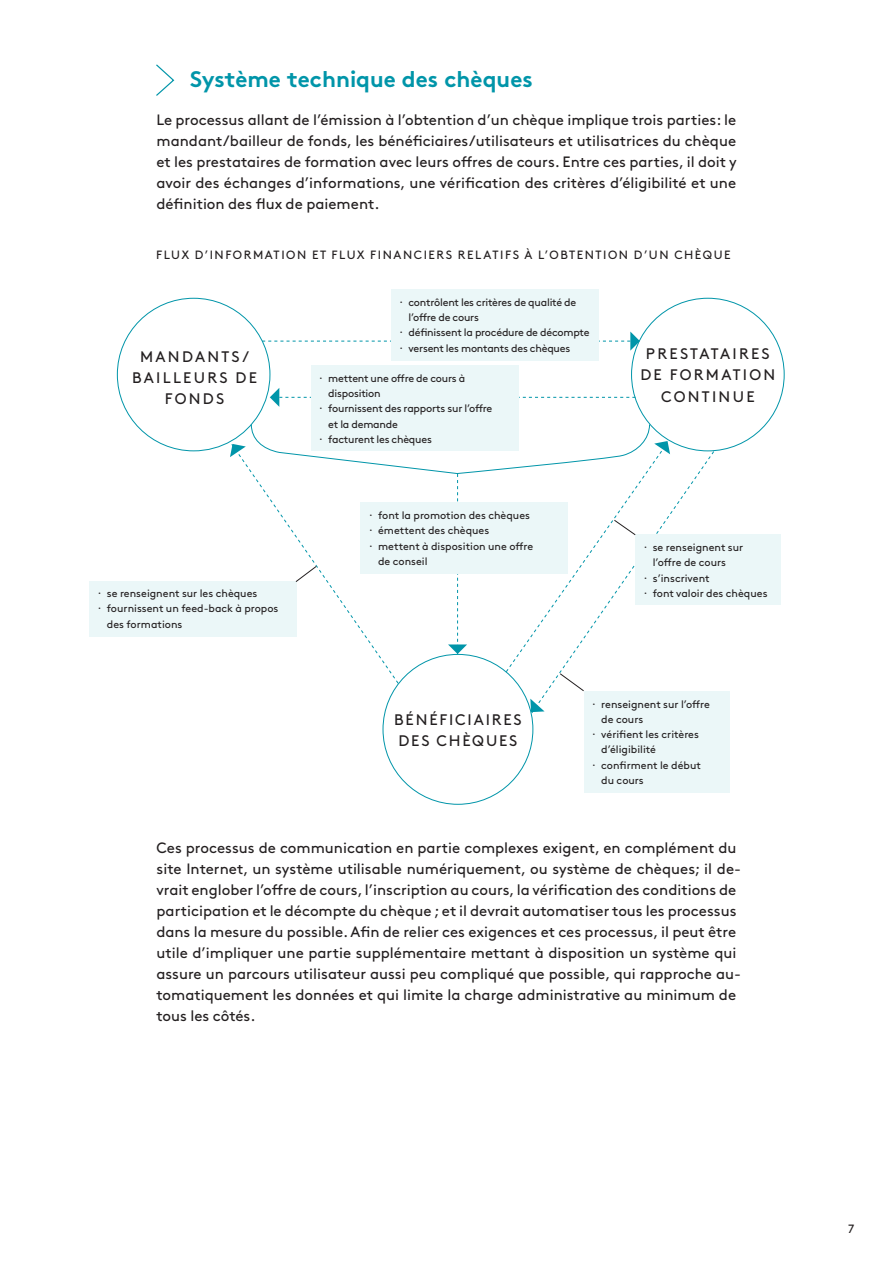
<style>
.page{position:relative;width:893px;height:1263px;background:#fff}
.page>*{position:absolute;margin:0;border:0;box-sizing:border-box;transform-origin:0 0}
.ZWISCHENTITEL{font:700 22.5px "Brown Pro";color:#0095a9}
.LAUFTEXT{font:15.3px/21.5px "Brown Pro";letter-spacing:.145em;color:#231f20;text-align:center}
.LAUFTEXT-2{font:15.3px/21.5px "Brown Pro";letter-spacing:.12em;color:#231f20}
.LAUFTEXT-3{font:15px/21px "Brown Pro";color:#231f20;text-align:justify}
.TITEL_EINZUG_INFO{font:12px "Brown Pro";letter-spacing:.13em;color:#231f20}
.LAUFTEXT-4{font:10.65px/15.3px "Brown Pro";letter-spacing:-.005em;color:#231f20}
</style>
<div class="page">
<svg style="left:530px;top:699px;width:14px;height:13px"></svg>
<div style="left:635px;top:535px;width:146px;height:70px;background:#ebf7f8"></div>
<div style="left:584px;top:691px;width:145px;height:101px;background:#ebf7f8"></div>
<div style="left:90px;top:581px;width:207px;height:56px;background:#ebf7f8"></div>
<svg style="left:117px;top:297px;width:553px;height:395px"></svg>
<div style="left:361px;top:503px;width:207px;height:71px;background:#ebf7f8"></div>
<div style="left:391px;top:289px;width:207px;height:72px;background:#ebf7f8"></div>
<svg style="left:156px;top:64px;width:19px;height:32px"></svg>
<p class="ZWISCHENTITEL" style="left:190px;top:61px;width:344px">Système technique des chèques</p>
<p class="LAUFTEXT-3" style="left:156px;top:108px;width:582px">Le processus allant de l’émission à l’obtention d’un chèque implique trois parties: le mandant/bailleur de fonds, les bénéficiaires/utilisateurs et utilisatrices du chèque et les prestataires de formation avec leurs offres de cours. Entre ces parties, il doit y avoir des échanges d’informations, une vérification des critères d’éligibilité et une définition des flux de paiement.</p>
<p class="TITEL_EINZUG_INFO" style="left:156px;top:245px;width:576px">FLUX D’INFORMATION ET FLUX FINANCIERS RELATIFS À L’OBTENTION D’UN CHÈQUE</p>
<p class="LAUFTEXT" style="left:132px;top:344px;width:126px">MANDANTS/<br>BAILLEURS DE<br>FONDS</p>
<p class="LAUFTEXT-4" style="left:98px;top:585px;width:161px">· se renseignent sur les chèques</p>
<p class="LAUFTEXT-4" style="left:107px;top:600px;width:173px;text-indent:-9px">· fournissent un feed-back à propos des formations</p>
<p class="LAUFTEXT-4" style="left:408px;top:293px;width:169px;text-indent:-9px">· contrôlent les critères de qualité de l’offre de cours</p>
<p class="LAUFTEXT-4" style="left:399px;top:324px;width:192px">· définissent la procédure de décompte</p>
<p class="LAUFTEXT-4" style="left:399px;top:339px;width:172px">· versent les montants des chèques</p>
<p class="LAUFTEXT-4" style="left:328px;top:370px;width:138px;text-indent:-9px">· mettent une offre de cours à disposition</p>
<p class="LAUFTEXT-4" style="left:328px;top:400px;width:166px;text-indent:-9px">· fournissent des rapports sur l’offre et la demande</p>
<p class="LAUFTEXT-4" style="left:319px;top:431px;width:114px">· facturent les chèques</p>
<p class="LAUFTEXT-4" style="left:369px;top:507px;width:162px">· font la promotion des chèques</p>
<p class="LAUFTEXT-4" style="left:369px;top:522px;width:122px">· émettent des chèques</p>
<p class="LAUFTEXT-4" style="left:378px;top:537px;width:157px;text-indent:-9px">· mettent à disposition une offre de conseil</p>
<p class="LAUFTEXT" style="left:640px;top:342px;width:136px">PRESTATAIRES<br>DE FORMATION<br>CONTINUE</p>
<p class="LAUFTEXT-4" style="left:653px;top:539px;width:92px;text-indent:-9px">· se renseignent sur l’offre de cours</p>
<p class="LAUFTEXT-4" style="left:644px;top:569px;width:67px">· s’inscrivent</p>
<p class="LAUFTEXT-4" style="left:644px;top:585px;width:125px">· font valoir des chèques</p>
<p class="LAUFTEXT-2" style="left:394px;top:707px;width:129px">BÉNÉFICIAIRES<br>DES CHÈQUES</p>
<p class="LAUFTEXT-4" style="left:601px;top:695px;width:110px;text-indent:-9px">· renseignent sur l’offre de cours</p>
<p class="LAUFTEXT-4" style="left:601px;top:726px;width:99px;text-indent:-9px">· vérifient les critères d’éligibilité</p>
<p class="LAUFTEXT-4" style="left:601px;top:756px;width:101px;text-indent:-9px">· confirment le début du cours</p>
<p class="LAUFTEXT-3" style="left:156px;top:835px;width:586px;text-align:left">Ces processus de communication en partie complexes exigent, en complément du site Internet, un système utilisable numériquement, ou système de chèques; il de&shy;vrait englober l’offre de cours, l’inscription au cours, la vérification des conditions de participation et le décompte du chèque ; et il devrait automatiser tous les processus dans la mesure du possible. Afin de relier ces exigences et ces processus, il peut être utile d’impliquer une partie supplémentaire mettant à disposition un système qui assure un parcours utilisateur aussi peu compliqué que possible, qui rapproche au&shy;tomatiquement les données et qui limite la charge administrative au minimum de tous les côtés.</p>
<p class="TITEL_EINZUG_INFO" style="left:848px;top:1220px;width:8px">7</p>
</div>
